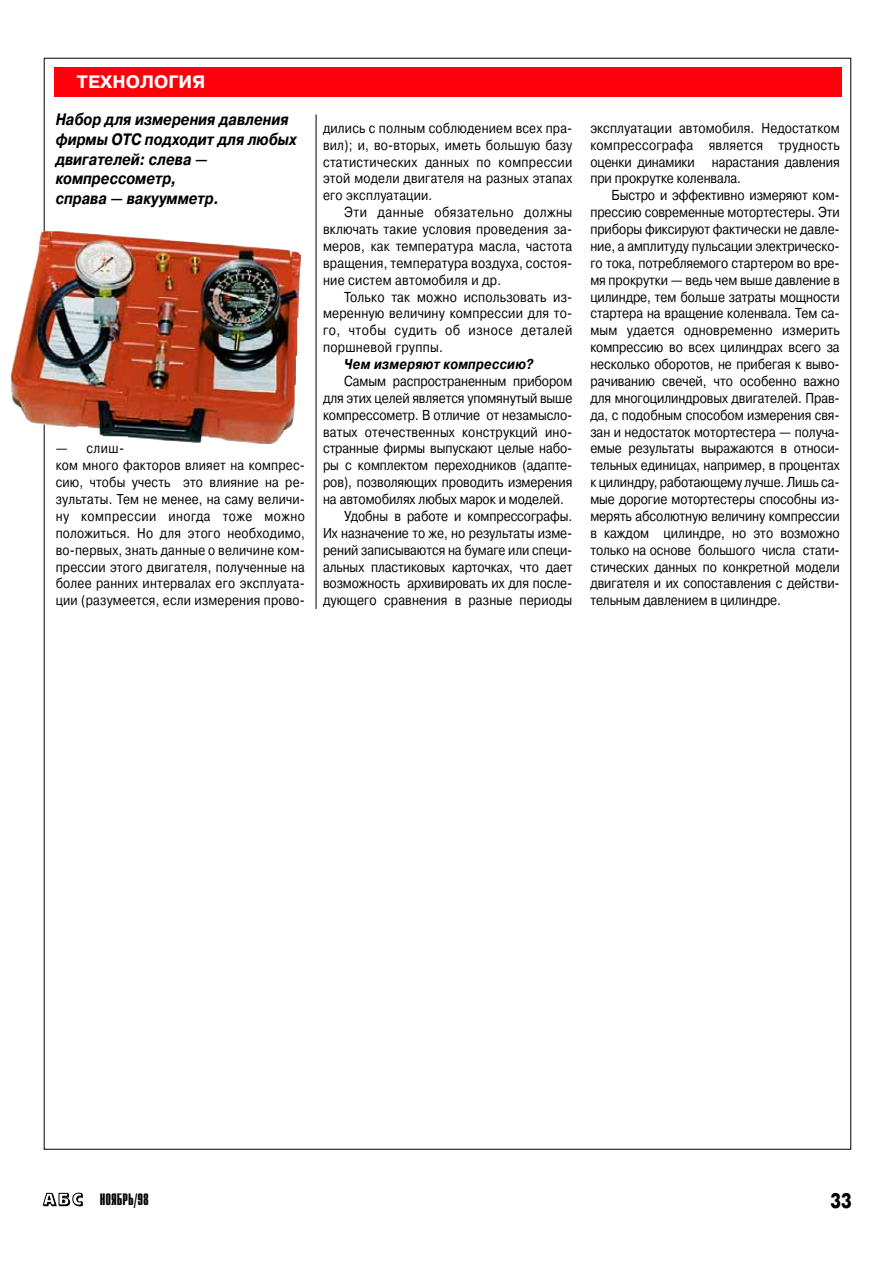
<style>
.page{position:relative;width:893px;height:1263px;background:#fff}
.page>*{position:absolute;margin:0;border:0;box-sizing:border-box;transform-origin:0 0}
.t1{font:700 21px "Futuris C";color:#000;scale:.85 1}
.t2{font:700 18px "Pragmatica C";color:#fff}
.t3{font:italic 700 16.5px/19.8px "Pragmatica C";color:#000;scale:.85 1}
.t4{font:700 16.5px "Compact C";color:#000;scale:.85 1}
.t5{font:14.4px/17px "Pragmatica C";letter-spacing:-.005em;color:#000;text-align:justify;scale:.85 1}
.t6{font:14.4px "Pragmatica C";letter-spacing:.015em;color:#000;scale:.85 1}
.t7{font:italic 700 14.4px "Pragmatica C";letter-spacing:.02em;color:#000;scale:.85 1}
.t8{font:14.25px/16.8px "Pragmatica C";letter-spacing:.015em;color:#000;scale:.85 1}
.s1{font-family:"Free Set Black C";font-weight:400}
</style>
<div class="page">
<div style="left:54px;top:67px;width:787px;height:30px;background:#ff000a"></div>
<img style="left:11px;top:231px;width:290px;height:213px">
<hr style="left:316px;top:114px;width:1px;height:495px;background:#000">
<p class="t2" style="left:77px;top:72px;width:130px">ТЕХНОЛОГИЯ</p>
<p class="t3" style="left:56px;top:110px;width:285px">Набор для измерения давления фирмы ОТС подходит для любых двигателей: слева — компрессометр,<br>справа — вакуумметр.</p>
<p class="t8" style="left:56px;top:441px;width:295px">— слиш-<br>ком много факторов влияет на компрес&shy;сию, чтобы учесть это влияние на ре&shy;зультаты. Тем не менее, на саму величи&shy;ну компрессии иногда тоже можно положиться. Но для этого необходимо, во-первых, знать данные о величине ком&shy;прессии этого двигателя, полученные на более ранних интервалах его эксплуата&shy;ции (разумеется, если измерения прово-</p>
<p class="t8" style="left:323px;top:121px;width:295px;text-align:justify">дились с полным соблюдением всех пра&shy;вил); и, во-вторых, иметь большую базу статистических данных по компрессии этой модели двигателя на разных этапах его эксплуатации.</p>
<p class="t5" style="left:323px;top:205px;width:295px;text-indent:21px">Эти данные обязательно должны включать такие условия проведения за&shy;меров, как температура масла, частота вращения, температура воздуха, состоя&shy;ние систем автомобиля и др.</p>
<p class="t5" style="left:323px;top:290px;width:295px;text-indent:21px">Только так можно использовать из&shy;меренную величину компрессии для то&shy;го, чтобы судить об износе деталей поршневой группы.</p>
<p class="t7" style="left:344px;top:356px;width:224px">Чем измеряют компрессию?</p>
<p class="t5" style="left:344px;top:374px;width:270px">Самым распространенным прибором</p>
<p class="t5" style="left:323px;top:391px;width:295px">для этих целей является упомянутый выше</p>
<p class="t5" style="left:323px;top:408px;width:295px">компрессометр. В отличие от незамысло-</p>
<p class="t6" style="left:323px;top:426px;width:295px">ватых отечественных конструкций ино-</p>
<p class="t5" style="left:323px;top:441px;width:295px">странные фирмы выпускают целые набо-</p>
<p class="t5" style="left:323px;top:458px;width:295px">ры с комплектом переходников (адапте-</p>
<p class="t5" style="left:323px;top:475px;width:295px">ров), позволяющих проводить измерения</p>
<p class="t5" style="left:323px;top:492px;width:285px">на автомобилях любых марок и моделей.</p>
<p class="t5" style="left:344px;top:509px;width:270px">Удобны в работе и компрессографы.</p>
<p class="t5" style="left:323px;top:526px;width:295px">Их назначение то же, но результаты изме-</p>
<p class="t5" style="left:323px;top:543px;width:295px">рений записываются на бумаге или специ-</p>
<p class="t5" style="left:323px;top:560px;width:295px">альных пластиковых карточках, что дает</p>
<p class="t5" style="left:323px;top:576px;width:295px">возможность архивировать их для после-</p>
<p class="t5" style="left:323px;top:593px;width:295px">дующего сравнения в разные периоды</p>
<p class="t5" style="left:590px;top:121px;width:295px">эксплуатации автомобиля. Недостатком компрессографа является трудность оценки динамики нарастания давления при прокрутке коленвала.</p>
<p class="t5" style="left:590px;top:188px;width:295px;text-indent:21px">Быстро и эффективно измеряют ком&shy;прессию современные мотортестеры. Эти приборы фиксируют фактически не давле&shy;ние, а амплитуду пульсации электрическо&shy;го тока, потребляемого стартером во вре&shy;мя прокрутки — ведь чем выше давление в цилиндре, тем больше затраты мощности стартера на вращение коленвала. Тем са&shy;мым удается одновременно измерить компрессию во всех цилиндрах всего за несколько оборотов, не прибегая к выво&shy;рачиванию свечей, что особенно важно для многоцилиндровых двигателей. Прав&shy;да, с подобным способом измерения свя&shy;зан и недостаток мотортестера — получа&shy;емые результаты выражаются в относи&shy;тельных единицах, например, в процентах к цилиндру, работающему лучше. Лишь са&shy;мые дорогие мотортестеры способны из&shy;мерять абсолютную величину компрессии в каждом цилиндре, но это возможно только на основе большого числа стати&shy;стических данных по конкретной модели двигателя и их сопоставления с действи&shy;тельным давлением в цилиндре.</p>
<p class="t4" style="left:44px;top:1191px;width:124px"><span class="s1">А Б С</span> НОЯБРЬ/98</p>
<h1 class="t1" style="left:830px;top:1189px;width:27px">33</h1>
</div>
